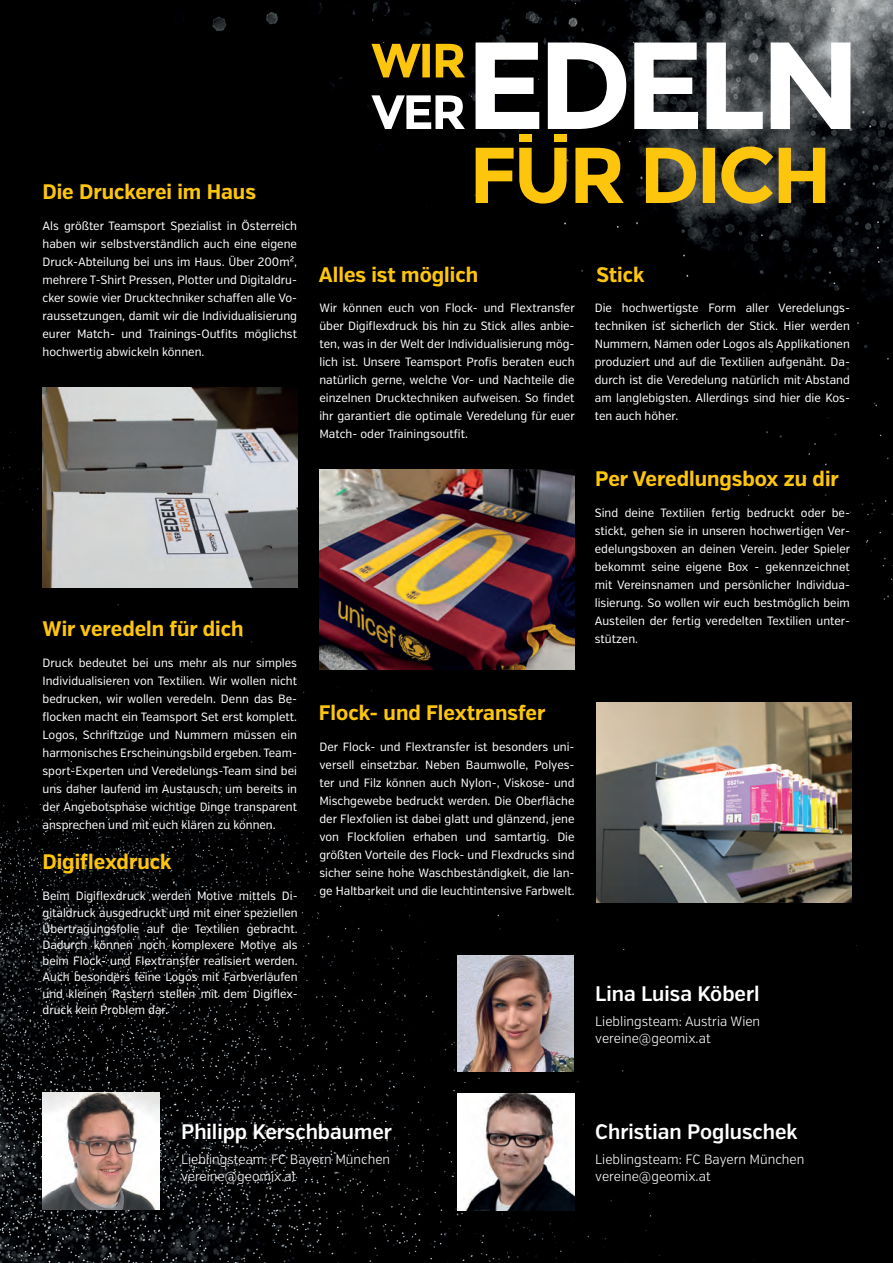
<style>
.page{position:relative;width:893px;height:1263px;background:#fff}
.page>*{position:absolute;margin:0;border:0;box-sizing:border-box;transform-origin:0 0}
.t1{font:700 21px "Verb Cond";color:#fec50d}
.t2{font:600 21px "Verb Cond";color:#fff}
.t3{font:300 13.5px/16.5px "Verb Cond";color:#fff}
.t4{font:12px/18px "Verb Cond";color:#fff;text-align:justify}
</style>
<div class="page">
<img style="left:0;top:0;width:893px;height:1263px">
<div style="left:519px;top:134px;width:12px;height:7px;background:#fec50d"></div>
<div style="left:554px;top:134px;width:13px;height:7px;background:#fec50d"></div>
<svg style="left:476px;top:146px;width:349px;height:58px;background:#866b13"></svg>
<svg style="left:371px;top:43px;width:479px;height:86px"></svg>
<img style="left:43px;top:388px;width:255px;height:199px">
<img style="left:319px;top:470px;width:256px;height:199px">
<img style="left:596px;top:703px;width:255px;height:199px">
<img style="left:457px;top:955px;width:117px;height:117px">
<img style="left:43px;top:1093px;width:116px;height:117px">
<img style="left:457px;top:1093px;width:117px;height:117px">
<p class="t1" style="left:43px;top:179px;width:215px">Die Druckerei im Haus</p>
<p class="t4" style="left:43px;top:217px;width:256px">Als größter Teamsport Spezialist in Österreich haben wir selbstverständlich auch eine eigene Druck-Abteilung bei uns im Haus. Über 200m², mehrere T-Shirt Pressen, Plotter und Digitaldru&shy;cker sowie vier Drucktechniker schaffen alle Vo&shy;raussetzungen, damit wir die Individualisierung eurer Match- und Trainings-Outfits möglichst hochwertig abwickeln können.</p>
<p class="t1" style="left:43px;top:616px;width:203px">Wir veredeln für dich</p>
<p class="t4" style="left:43px;top:654px;width:256px">Druck bedeutet bei uns mehr als nur simples Individualisieren von Textilien. Wir wollen nicht bedrucken, wir wollen veredeln. Denn das Be&shy;flocken macht ein Teamsport Set erst komplett.<br>Logos, Schriftzüge und Nummern müssen ein harmonisches Erscheinungsbild ergeben. Team&shy;sport-Experten und Veredelungs-Team sind bei uns daher laufend im Austausch, um bereits in der Angebotsphase wichtige Dinge transparent ansprechen und mit euch klären zu können.</p>
<p class="t1" style="left:43px;top:849px;width:131px">Digiflexdruck</p>
<p class="t4" style="left:43px;top:888px;width:257px;line-height:16.2px">Beim Digiflexdruck werden Motive mittels Di&shy;gitaldruck ausgedruckt und mit einer speziellen Übertragungsfolie auf die Textilien gebracht.<br>Dadurch können noch komplexere Motive als beim Flock- und Flextransfer realisiert werden.<br>Auch besonders feine Logos mit Farbverläufen und kleinen Rastern stellen mit dem Digiflex&shy;druck kein Problem dar.</p>
<p class="t1" style="left:319px;top:261px;width:161px">Alles ist möglich</p>
<p class="t4" style="left:319px;top:299px;width:257px">Wir können euch von Flock- und Flextransfer über Digiflexdruck bis hin zu Stick alles anbie&shy;ten, was in der Welt der Individualisierung mög&shy;lich ist. Unsere Teamsport Profis beraten euch natürlich gerne, welche Vor- und Nachteile die einzelnen Drucktechniken aufweisen. So findet ihr garantiert die optimale Veredelung für euer Match- oder Trainingsoutfit.</p>
<p class="t1" style="left:596px;top:261px;width:50px">Stick</p>
<p class="t4" style="left:595px;top:299px;width:257px">Die hochwertigste Form aller Veredelungs&shy;techniken ist sicherlich der Stick. Hier werden Nummern, Namen oder Logos als Applikationen produziert und auf die Textilien aufgenäht. Da&shy;durch ist die Veredelung natürlich mit Abstand am langlebigsten. Allerdings sind hier die Kos&shy;ten auch höher.</p>
<p class="t1" style="left:595px;top:466px;width:245px">Per Veredlungsbox zu dir</p>
<p class="t4" style="left:595px;top:504px;width:257px">Sind deine Textilien fertig bedruckt oder be&shy;stickt, gehen sie in unseren hochwertigen Ver&shy;edelungsboxen an deinen Verein. Jeder Spieler bekommt seine eigene Box - gekennzeichnet mit Vereinsnamen und persönlicher Individua&shy;lisierung. So wollen wir euch bestmöglich beim Austeilen der fertig veredelten Textilien unter&shy;stützen.</p>
<p class="t1" style="left:319px;top:699px;width:228px">Flock- und Flextransfer</p>
<p class="t4" style="left:319px;top:737px;width:257px">Der Flock- und Flextransfer ist besonders uni&shy;versell einsetzbar. Neben Baumwolle, Polyes&shy;ter und Filz können auch Nylon-, Viskose- und Mischgewebe bedruckt werden. Die Oberfläche der Flexfolien ist dabei glatt und glänzend, jene von Flockfolien erhaben und samtartig. Die größten Vorteile des Flock- und Flexdrucks sind sicher seine hohe Waschbeständigkeit, die lan&shy;ge Haltbarkeit und die leuchtintensive Farbwelt.</p>
<p class="t2" style="left:595px;top:981px;width:166px">Lina Luisa Köberl</p>
<p class="t3" style="left:595px;top:1013px;width:166px">Lieblingsteam: Austria Wien vereine@geomix.at</p>
<p class="t2" style="left:181px;top:1119px;width:212px">Philipp Kerschbaumer</p>
<p class="t3" style="left:181px;top:1151px;width:211px">Lieblingsteam: FC Bayern München</p>
<p class="t3" style="left:181px;top:1168px;width:117px">vereine@geomix.at</p>
<p class="t2" style="left:595px;top:1119px;width:204px">Christian Pogluschek</p>
<p class="t3" style="left:595px;top:1151px;width:211px">Lieblingsteam: FC Bayern München</p>
<p class="t3" style="left:595px;top:1168px;width:117px">vereine@geomix.at</p>
</div>
